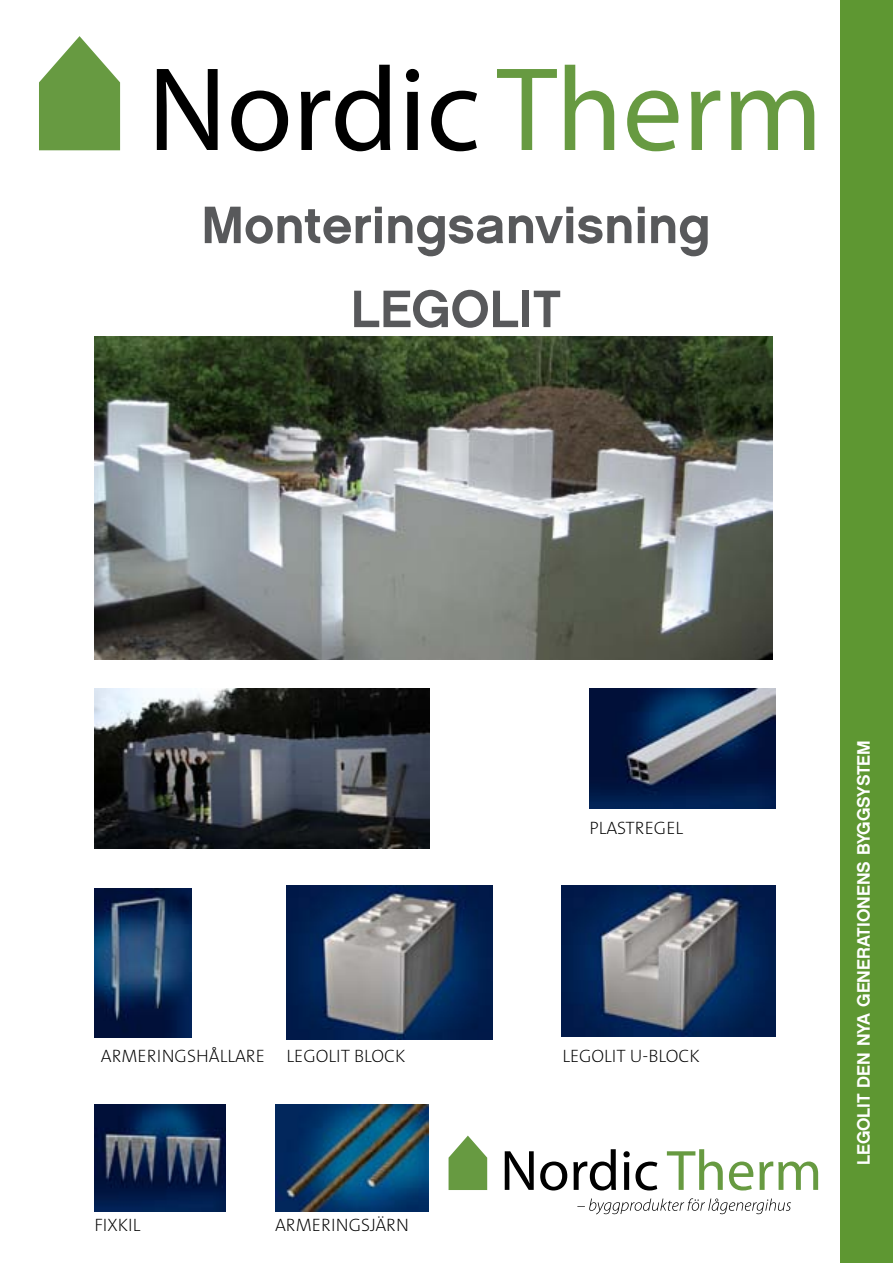
<style>
.page{position:relative;width:893px;height:1263px;background:#fff}
.page>*{position:absolute;margin:0;border:0;box-sizing:border-box;transform-origin:0 0}
.t1{font:52.5px/84px "Chalet New York Nineteen Sixty";color:#58595b;text-align:center}
.t2{font:200 18px "The Sans B2";color:#000}
.t3{font:18px "Chalet New York Nineteen Sixty";color:#fff}
</style>
<div class="page">
<div style="left:840px;top:0;width:53px;height:1263px;background:#5e9732"></div>
<img style="left:94px;top:336px;width:679px;height:323px">
<img style="left:94px;top:688px;width:335px;height:160px">
<img style="left:94px;top:889px;width:97px;height:149px">
<img style="left:94px;top:1105px;width:131px;height:107px">
<img style="left:589px;top:688px;width:186px;height:121px">
<img style="left:561px;top:885px;width:214px;height:152px">
<img style="left:286px;top:885px;width:206px;height:154px">
<img style="left:275px;top:1105px;width:153px;height:107px">
<svg style="left:577px;top:1198px;width:214px;height:16px"></svg>
<svg style="left:505px;top:1151px;width:29px;height:39px"></svg>
<svg style="left:540px;top:1161px;width:27px;height:29px"></svg>
<svg style="left:573px;top:1149px;width:43px;height:41px"></svg>
<svg style="left:623px;top:1151px;width:34px;height:39px"></svg>
<svg style="left:667px;top:1149px;width:56px;height:41px"></svg>
<svg style="left:729px;top:1161px;width:24px;height:29px"></svg>
<svg style="left:759px;top:1161px;width:59px;height:29px"></svg>
<svg style="left:449px;top:1135px;width:38px;height:55px"></svg>
<svg style="left:157px;top:69px;width:61px;height:81px"></svg>
<svg style="left:231px;top:91px;width:57px;height:60px"></svg>
<svg style="left:301px;top:65px;width:89px;height:86px"></svg>
<svg style="left:406px;top:69px;width:13px;height:81px"></svg>
<svg style="left:431px;top:91px;width:46px;height:60px"></svg>
<svg style="left:497px;top:69px;width:60px;height:81px"></svg>
<svg style="left:565px;top:65px;width:49px;height:85px"></svg>
<svg style="left:627px;top:91px;width:51px;height:60px"></svg>
<svg style="left:691px;top:91px;width:29px;height:59px"></svg>
<svg style="left:731px;top:91px;width:83px;height:59px"></svg>
<svg style="left:39px;top:36px;width:81px;height:114px"></svg>
<h1 class="t1" style="left:201px;top:183px;width:510px">Monteringsanvisning<br>LEGOLIT</h1>
<p class="t2" style="left:589px;top:819px;width:95px">PLASTREGEL</p>
<p class="t2" style="left:101px;top:1046px;width:306px">ARMERINGSHÅLLARE LEGOLIT BLOCK</p>
<p class="t2" style="left:562px;top:1046px;width:139px">LEGOLIT U-BLOCK</p>
<p class="t2" style="left:94px;top:1216px;width:48px">FIXKIL</p>
<p class="t2" style="left:275px;top:1216px;width:136px">ARMERINGSJÄRN</p>
<p class="t3" style="left:853px;top:1165px;width:426px;rotate:-90deg">LEGOLIT DEN NYA GENERATIONENS BYGGSYSTEM</p>
</div>
